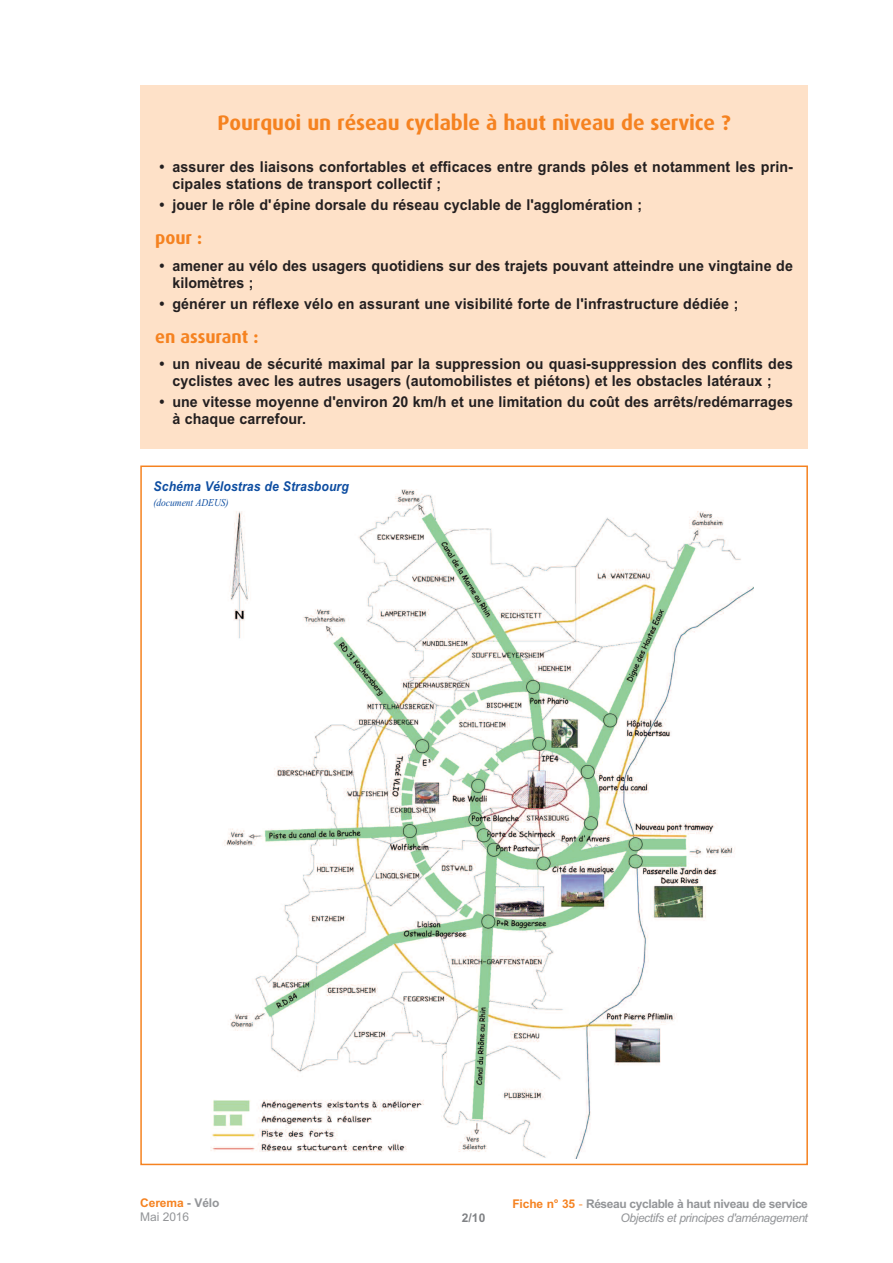
<style>
.page{position:relative;width:893px;height:1263px;background:#fff}
.page>*{position:absolute;margin:0;border:0;box-sizing:border-box;transform-origin:0 0}
.t1{font:700 21px "Dax OT";letter-spacing:-.005em;color:#f58220}
.t2{font:700 18px "Dax OT";letter-spacing:-.005em;color:#f58220}
.t3{font:700 15px/16.8px "Arial";letter-spacing:.005em;color:#231f20;scale:.95 1}
.t4{font:italic 700 13.5px "Arial";letter-spacing:.01em;color:#0d4da1;scale:.9 1}
.t5{font:700 12px/14.4px "Arial";letter-spacing:-.035em;color:#939598;text-align:right}
.t6{font:12px/13.5px "Arial";letter-spacing:-.01em;color:#939598}
.t7{font:700 12px "Arial";color:#808285}
.t8{font:italic 10.5px "Times New Roman";color:#0d4da1;scale:.9 1}
.s1{font-weight:700;color:#f58220}
.s2{font-weight:700}
.s3{color:#f58220}
.s4{color:#fbbb85}
.s5{font-weight:400;font-style:italic}
</style>
<div class="page">
<div style="left:140px;top:85px;width:668px;height:364px;background:#fee1c8"></div>
<img style="left:210px;top:489px;width:544px;height:669px">
<h1 class="t1" style="left:218px;top:115px;width:514px">Pourquoi un réseau cyclable à haut niveau de service ?</h1>
<p class="t3" style="left:172px;top:159px;width:655px;text-indent:-13px">• assurer des liaisons confortables et efficaces entre grands pôles et notamment les prin&shy;cipales stations de transport collectif ;</p>
<p class="t3" style="left:160px;top:197px;width:510px">• jouer le rôle d'épine dorsale du réseau cyclable de l'agglomération ;</p>
<p class="t2" style="left:155px;top:232px;width:48px">pour :</p>
<p class="t3" style="left:172px;top:257px;width:655px;text-indent:-13px">• amener au vélo des usagers quotidiens sur des trajets pouvant atteindre une vingtaine de kilomètres ;</p>
<p class="t3" style="left:160px;top:295px;width:611px">• générer un réflexe vélo en assurant une visibilité forte de l'infrastructure dédiée ;</p>
<p class="t2" style="left:155px;top:330px;width:105px">en assurant :</p>
<p class="t3" style="left:160px;top:356px;width:668px;text-align:center">• un niveau de sécurité maximal par la suppression ou quasi-suppression des conflits des cyclistes avec les autres usagers (automobilistes et piétons) et les obstacles latéraux ;</p>
<p class="t3" style="left:172px;top:393px;width:655px;text-indent:-13px">• une vitesse moyenne d'environ 20 km/h et une limitation du coût des arrêts/redémarrages à chaque carrefour.</p>
<p class="t4" style="left:154px;top:478px;width:219px">Schéma Vélostras de Strasbourg</p>
<p class="t8" style="left:153px;top:496px;width:85px">(document ADEUS)</p>
<p class="t6" style="left:140px;top:1196px;width:81px"><span class="s1">Cerema</span> <span class="s2">- Vélo<br></span>Mai 2016</p>
<p class="t7" style="left:462px;top:1211px;width:25px">2/10</p>
<p class="t5" style="left:512px;top:1196px;width:297px"><span class="s3">Fiche n° 35</span> <span class="s4">-</span> Réseau cyclable à haut niveau de service<br><span class="s5">Objectifs et principes d'aménagement</span></p>
</div>
